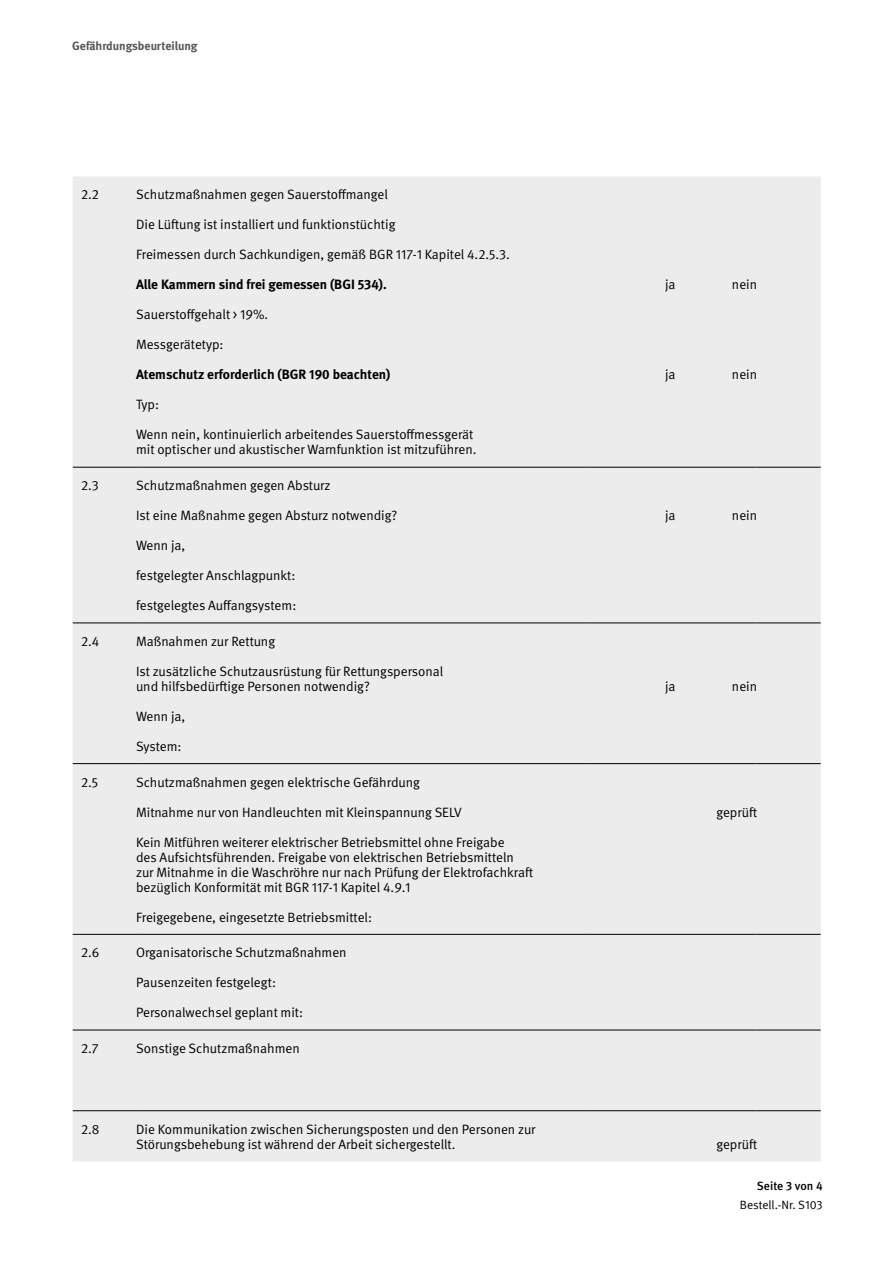
<style>
.page{position:relative;width:893px;height:1263px;background:#fff}
.page>*{position:absolute;margin:0;border:0;box-sizing:border-box;transform-origin:0 0}
.t1{font:13.5px/15px "DGUV Meta";color:#000}
.t2{font:700 13.5px "DGUV Meta";color:#000}
.t3{font:700 12px "DGUV Meta";color:#565655}
.t4{font:12px "DGUV Meta";letter-spacing:-.005em;color:#000}
.t5{font:500 12px "DGUV Meta";color:#000}
</style>
<div class="page">
<div style="left:73px;top:177px;width:748px;height:984px;background:#ececec"></div>
<hr style="left:73px;top:467px;width:63px;height:1px;background:#000">
<hr style="left:73px;top:623px;width:63px;height:1px;background:#000">
<hr style="left:73px;top:763px;width:63px;height:1px;background:#000">
<hr style="left:73px;top:934px;width:63px;height:1px;background:#000">
<hr style="left:73px;top:1030px;width:63px;height:1px;background:#000">
<hr style="left:73px;top:1110px;width:63px;height:1px;background:#000">
<hr style="left:136px;top:467px;width:451px;height:1px;background:#000">
<hr style="left:587px;top:467px;width:169px;height:1px;background:#000">
<hr style="left:756px;top:467px;width:65px;height:1px;background:#000">
<hr style="left:136px;top:623px;width:451px;height:1px;background:#000">
<hr style="left:587px;top:623px;width:169px;height:1px;background:#000">
<hr style="left:756px;top:623px;width:65px;height:1px;background:#000">
<hr style="left:136px;top:763px;width:451px;height:1px;background:#000">
<hr style="left:587px;top:763px;width:169px;height:1px;background:#000">
<hr style="left:756px;top:763px;width:65px;height:1px;background:#000">
<hr style="left:136px;top:934px;width:451px;height:1px;background:#000">
<hr style="left:587px;top:934px;width:169px;height:1px;background:#000">
<hr style="left:756px;top:934px;width:65px;height:1px;background:#000">
<hr style="left:136px;top:1030px;width:451px;height:1px;background:#000">
<hr style="left:587px;top:1030px;width:169px;height:1px;background:#000">
<hr style="left:756px;top:1030px;width:65px;height:1px;background:#000">
<hr style="left:136px;top:1110px;width:451px;height:1px;background:#000">
<hr style="left:587px;top:1110px;width:169px;height:1px;background:#000">
<hr style="left:756px;top:1110px;width:65px;height:1px;background:#000">
<p class="t3" style="left:72px;top:39px;width:127px">Gefährdungsbeurteilung</p>
<p class="t1" style="left:81px;top:188px;width:19px">2.2</p>
<p class="t1" style="left:136px;top:188px;width:253px">Schutzmaßnahmen gegen Sauerstoffmangel</p>
<p class="t1" style="left:136px;top:218px;width:261px">Die Lüftung ist installiert und funktionstüchtig</p>
<p class="t1" style="left:136px;top:248px;width:375px">Freimessen durch Sachkundigen, gemäß BGR 117-1 Kapitel 4.2.5.3.</p>
<p class="t2" style="left:136px;top:277px;width:252px">Alle Kammern sind frei gemessen (BGI 534).</p>
<p class="t1" style="left:665px;top:278px;width:12px">ja</p>
<p class="t1" style="left:732px;top:278px;width:27px">nein</p>
<p class="t1" style="left:136px;top:308px;width:134px">Sauerstoffgehalt &gt; 19%.</p>
<p class="t1" style="left:136px;top:338px;width:89px">Messgerätetyp:</p>
<p class="t2" style="left:136px;top:367px;width:256px">Atemschutz erforderlich (BGR 190 beachten)</p>
<p class="t1" style="left:665px;top:368px;width:12px">ja</p>
<p class="t1" style="left:732px;top:368px;width:27px">nein</p>
<p class="t1" style="left:136px;top:398px;width:25px">Typ:</p>
<p class="t1" style="left:136px;top:428px;width:342px">Wenn nein, kontinuierlich arbeitendes Sauerstoffmessgerät mit optischer und akustischer Warnfunktion ist mitzuführen.</p>
<p class="t1" style="left:81px;top:478px;width:19px">2.3</p>
<p class="t1" style="left:136px;top:478px;width:196px">Schutzmaßnahmen gegen Absturz</p>
<p class="t1" style="left:136px;top:508px;width:263px">Ist eine Maßnahme gegen Absturz notwendig?</p>
<p class="t1" style="left:665px;top:508px;width:12px">ja</p>
<p class="t1" style="left:732px;top:508px;width:27px">nein</p>
<p class="t1" style="left:136px;top:538px;width:51px">Wenn ja,</p>
<p class="t1" style="left:136px;top:568px;width:161px">festgelegter Anschlagpunkt:</p>
<p class="t1" style="left:136px;top:598px;width:162px">festgelegtes Auffangsystem:</p>
<p class="t1" style="left:81px;top:634px;width:20px">2.4</p>
<p class="t1" style="left:136px;top:634px;width:141px">Maßnahmen zur Rettung</p>
<p class="t1" style="left:136px;top:664px;width:309px">Ist zusätzliche Schutzausrüstung für Rettungspersonal und hilfsbedürftige Personen notwendig?</p>
<p class="t1" style="left:665px;top:679px;width:12px">ja</p>
<p class="t1" style="left:732px;top:679px;width:27px">nein</p>
<p class="t1" style="left:136px;top:709px;width:51px">Wenn ja,</p>
<p class="t1" style="left:136px;top:739px;width:47px">System:</p>
<p class="t1" style="left:81px;top:775px;width:19px">2.5</p>
<p class="t1" style="left:136px;top:775px;width:285px">Schutzmaßnahmen gegen elektrische Gefährdung</p>
<p class="t1" style="left:136px;top:805px;width:327px">Mitnahme nur von Handleuchten mit Kleinspannung SELV</p>
<p class="t1" style="left:716px;top:805px;width:42px">geprüft</p>
<p class="t1" style="left:136px;top:835px;width:399px">Kein Mitführen weiterer elektrischer Betriebsmittel ohne Freigabe<br>des Aufsichtsführenden. Freigabe von elektrischen Betriebsmitteln zur Mitnahme in die Waschröhre nur nach Prüfung der Elektrofachkraft bezüglich Konformität mit BGR 117-1 Kapitel 4.9.1</p>
<p class="t1" style="left:136px;top:910px;width:237px">Freigegebene, eingesetzte Betriebsmittel:</p>
<p class="t1" style="left:81px;top:945px;width:20px">2.6</p>
<p class="t1" style="left:136px;top:945px;width:212px">Organisatorische Schutzmaßnahmen</p>
<p class="t1" style="left:136px;top:975px;width:141px">Pausenzeiten festgelegt:</p>
<p class="t1" style="left:136px;top:1005px;width:169px">Personalwechsel geplant mit:</p>
<p class="t1" style="left:81px;top:1041px;width:19px">2.7</p>
<p class="t1" style="left:136px;top:1041px;width:165px">Sonstige Schutzmaßnahmen</p>
<p class="t1" style="left:81px;top:1122px;width:20px">2.8</p>
<p class="t1" style="left:136px;top:1122px;width:401px">Die Kommunikation zwischen Sicherungsposten und den Personen zur<br>Störungsbehebung ist während der Arbeit sichergestellt.</p>
<p class="t1" style="left:716px;top:1137px;width:42px">geprüft</p>
<p class="t5" style="left:757px;top:1178px;width:67px">Seite 3 von 4</p>
<p class="t4" style="left:740px;top:1198px;width:84px">Bestell.-Nr. S103</p>
</div>
